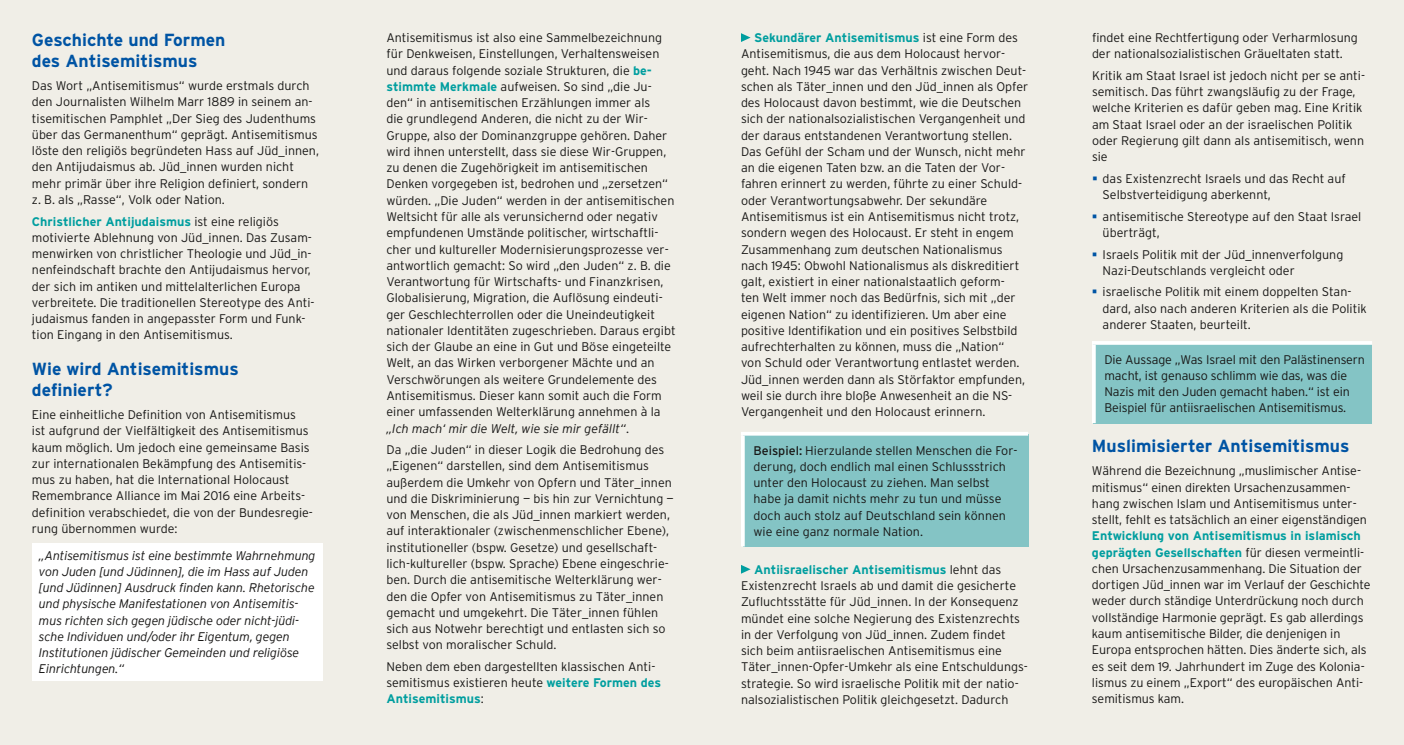
<style>
.page{position:relative;width:1404px;height:745px;background:#fff}
.page>*{position:absolute;margin:0;border:0;box-sizing:border-box;transform-origin:0 0}
.t1{font:700 17.5px/20.6px "Interstate";color:#0054a4}
.t2{font:300 12.5px/16.2px "Interstate";color:#181716}
.t3{font:italic 300 12.5px/16.2px "Interstate";letter-spacing:-.01em;color:#181716}
.s1{font-weight:700;color:#009e9f}
.s2{font-style:italic}
.s3{font-weight:400}
</style>
<div class="page">
<div style="left:0;top:0;width:1403px;height:744px;background:#f0eee7"></div>
<div style="left:32px;top:543px;width:290px;height:137px;background:#fff"></div>
<svg style="left:741px;top:33px;width:9px;height:9px"></svg>
<div style="left:742px;top:433px;width:286px;height:113px;background:#84c4c5"></div>
<svg style="left:741px;top:432px;width:287px;height:3px"></svg>
<hr style="left:741px;top:435px;width:3px;height:111px;background:#fff">
<svg style="left:741px;top:565px;width:9px;height:8px"></svg>
<div style="left:1093px;top:343px;width:278px;height:80px;background:#84c4c5"></div>
<hr style="left:1091px;top:341px;width:280px;height:3px;background:#fff">
<svg style="left:1092px;top:344px;width:3px;height:79px"></svg>
<h1 class="t1" style="left:32px;top:29px;width:195px">Geschichte und Formen des Antisemitismus</h1>
<p class="t2" style="left:32px;top:77px;width:288px">Das Wort „Antisemitismus“ wurde erstmals durch den Journalisten Wilhelm Marr 1889 in seinem an&shy;tisemitischen Pamphlet „Der Sieg des Judenthums über das Germanenthum“ geprägt. Antisemitismus löste den religiös begründeten Hass auf Jüd_innen, den Antijudaismus ab. Jüd_innen wurden nicht mehr primär über ihre Religion definiert, sondern z. B. als „Rasse“, Volk oder Nation.</p>
<p class="t2" style="left:32px;top:213px;width:284px"><span class="s1">Christlicher Antijudaismus</span> ist eine religiös motivierte Ablehnung von Jüd_innen. Das Zusam&shy;menwirken von christlicher Theologie und Jüd_in&shy;nenfeindschaft brachte den Antijudaismus hervor, der sich im antiken und mittelalterlichen Europa verbreitete. Die traditionellen Stereotype des Anti&shy;judaismus fanden in angepasster Form und Funk&shy;tion Eingang in den Antisemitismus.</p>
<h1 class="t1" style="left:32px;top:358px;width:208px">Wie wird Antisemitismus definiert?</h1>
<p class="t2" style="left:32px;top:406px;width:282px">Eine einheitliche Definition von Antisemitismus<br>ist aufgrund der Vielfältigkeit des Antisemitismus kaum möglich. Um jedoch eine gemeinsame Basis zur internationalen Bekämpfung des Antisemitis&shy;mus zu haben, hat die International Holocaust Remembrance Alliance im Mai 2016 eine Arbeits&shy;definition verabschiedet, die von der Bundesregie&shy;rung übernommen wurde:</p>
<p class="t3" style="left:39px;top:546px;width:278px">„Antisemitismus ist eine bestimmte Wahrnehmung von Juden [und Jüdinnen], die im Hass auf Juden [und Jüdinnen] Ausdruck finden kann. Rhetorische und physische Manifestationen von Antisemitis&shy;mus richten sich gegen jüdische oder nicht-jüdi&shy;sche Individuen und/oder ihr Eigentum, gegen Institutionen jüdischer Gemeinden und religiöse Einrichtungen.“</p>
<p class="t2" style="left:386px;top:29px;width:291px">Antisemitismus ist also eine Sammelbezeichnung für Denkweisen, Einstellungen, Verhaltensweisen und daraus folgende soziale Strukturen, die <span class="s1">be&shy;stimmte Merkmale</span> aufweisen. So sind „die Ju&shy;den“ in antisemitischen Erzählungen immer als<br>die grundlegend Anderen, die nicht zu der Wir-Gruppe, also der Dominanzgruppe gehören. Daher wird ihnen unterstellt, dass sie diese Wir-Gruppen, zu denen die Zugehörigkeit im antisemitischen Denken vorgegeben ist, bedrohen und „zersetzen“ würden. „Die Juden“ werden in der antisemitischen Weltsicht für alle als verunsichernd oder negativ empfundenen Umstände politischer, wirtschaftli&shy;cher und kultureller Modernisierungsprozesse ver&shy;antwortlich gemacht: So wird „den Juden“ z. B. die Verantwortung für Wirtschafts- und Finanzkrisen, Globalisierung, Migration, die Auflösung eindeuti&shy;ger Geschlechterrollen oder die Uneindeutigkeit nationaler Identitäten zugeschrieben. Daraus ergibt sich der Glaube an eine in Gut und Böse eingeteilte Welt, an das Wirken verborgener Mächte und an Verschwörungen als weitere Grundelemente des Antisemitismus. Dieser kann somit auch die Form einer umfassenden Welterklärung annehmen à la <span class="s2">„Ich mach‘ mir die Welt, wie sie mir gefällt“</span>.</p>
<p class="t2" style="left:386px;top:441px;width:289px">Da „die Juden“ in dieser Logik die Bedrohung des „Eigenen“ darstellen, sind dem Antisemitismus außerdem die Umkehr von Opfern und Täter_innen und die Diskriminierung — bis hin zur Vernichtung — von Menschen, die als Jüd_innen markiert werden, auf interaktionaler (zwischenmenschlicher Ebene), institutioneller (bspw. Gesetze) und gesellschaft&shy;lich-kultureller (bspw. Sprache) Ebene eingeschrie&shy;ben. Durch die antisemitische Welterklärung wer&shy;den die Opfer von Antisemitismus zu Täter_innen gemacht und umgekehrt. Die Täter_innen fühlen sich aus Notwehr berechtigt und entlasten sich so selbst von moralischer Schuld.</p>
<p class="t2" style="left:386px;top:657px;width:276px">Neben dem eben dargestellten klassischen Anti&shy;semitismus existieren heute <span class="s1">weitere Formen des<br>Antisemitismus</span>:</p>
<p class="t2" style="left:741px;top:29px;width:289px;text-indent:13px"><span class="s1">Sekundärer Antisemitismus</span> ist eine Form des Antisemitismus, die aus dem Holocaust hervor&shy;geht. Nach 1945 war das Verhältnis zwischen Deut&shy;schen als Täter_innen und den Jüd_innen als Opfer des Holocaust davon bestimmt, wie die Deutschen sich der nationalsozialistischen Vergangenheit und der daraus entstandenen Verantwortung stellen.<br>Das Gefühl der Scham und der Wunsch, nicht mehr an die eigenen Taten bzw. an die Taten der Vor&shy;fahren erinnert zu werden, führte zu einer Schuld&shy;oder Verantwortungsabwehr. Der sekundäre Antisemitismus ist ein Antisemitismus nicht trotz, sondern wegen des Holocaust. Er steht in engem Zusammenhang zum deutschen Nationalismus nach 1945: Obwohl Nationalismus als diskreditiert galt, existiert in einer nationalstaatlich geform-<br>ten Welt immer noch das Bedürfnis, sich mit „der eigenen Nation“ zu identifizieren. Um aber eine positive Identifikation und ein positives Selbstbild aufrechterhalten zu können, muss die „Nation“<br>von Schuld oder Verantwortung entlastet werden.<br>Jüd_innen werden dann als Störfaktor empfunden, weil sie durch ihre bloße Anwesenheit an die NS-Vergangenheit und den Holocaust erinnern.</p>
<p class="t2" style="left:753px;top:441px;width:265px"><span class="s3">Beispiel:</span> Hierzulande stellen Menschen die For&shy;derung, doch endlich mal einen Schlussstrich unter den Holocaust zu ziehen. Man selbst habe ja damit nichts mehr zu tun und müsse doch auch stolz auf Deutschland sein können wie eine ganz normale Nation.</p>
<p class="t2" style="left:741px;top:560px;width:288px;text-indent:13px"><span class="s1">Antiisraelischer Antisemitismus</span> lehnt das Existenzrecht Israels ab und damit die gesicherte Zufluchtsstätte für Jüd_innen. In der Konsequenz mündet eine solche Negierung des Existenzrechts in der Verfolgung von Jüd_innen. Zudem findet sich beim antiisraelischen Antisemitismus eine Täter_innen-Opfer-Umkehr als eine Entschuldungs&shy;strategie. So wird israelische Politik mit der natio&shy;nalsozialistischen Politik gleichgesetzt. Dadurch</p>
<p class="t2" style="left:1091px;top:29px;width:267px">findet eine Rechtfertigung oder Verharmlosung der nationalsozialistischen Gräueltaten statt.</p>
<p class="t2" style="left:1091px;top:67px;width:274px">Kritik am Staat Israel ist jedoch nicht per se anti&shy;semitisch. Das führt zwangsläufig zu der Frage, welche Kriterien es dafür geben mag. Eine Kritik am Staat Israel oder an der israelischen Politik oder Regierung gilt dann als antisemitisch, wenn sie</p>
<p class="t2" style="left:1102px;top:170px;width:245px">das Existenzrecht Israels und das Recht auf<br>Selbstverteidigung aberkennt,</p>
<p class="t2" style="left:1102px;top:208px;width:260px">antisemitische Stereotype auf den Staat Israel überträgt,</p>
<p class="t2" style="left:1102px;top:246px;width:242px">Israels Politik mit der Jüd_innenverfolgung<br>Nazi-Deutschlands vergleicht oder</p>
<p class="t2" style="left:1102px;top:283px;width:266px">israelische Politik mit einem doppelten Stan&shy;dard, also nach anderen Kriterien als die Politik anderer Staaten, beurteilt.</p>
<p class="t2" style="left:1104px;top:351px;width:262px">Die Aussage „Was Israel mit den Palästinensern macht, ist genauso schlimm wie das, was die Nazis mit den Juden gemacht haben.“ ist ein Beispiel für antiisraelischen Antisemitismus.</p>
<h1 class="t1" style="left:1091px;top:435px;width:259px">Muslimisierter Antisemitismus</h1>
<p class="t2" style="left:1091px;top:462px;width:276px">Während die Bezeichnung „muslimischer Antise&shy;mitismus“ einen direkten Ursachenzusammen&shy;hang zwischen Islam und Antisemitismus unter&shy;stellt, fehlt es tatsächlich an einer eigenständigen</p>
<p class="t2" style="left:1091px;top:527px;width:280px"><span class="s1">Entwicklung von Antisemitismus in islamisch geprägten Gesellschaften</span> für diesen vermeintli&shy;chen Ursachenzusammenhang. Die Situation der dortigen Jüd_innen war im Verlauf der Geschichte weder durch ständige Unterdrückung noch durch vollständige Harmonie geprägt. Es gab allerdings kaum antisemitische Bilder, die denjenigen in Europa entsprochen hätten. Dies änderte sich, als es seit dem 19. Jahrhundert im Zuge des Kolonia&shy;lismus zu einem „Export“ des europäischen Anti&shy;semitismus kam.</p>
</div>
